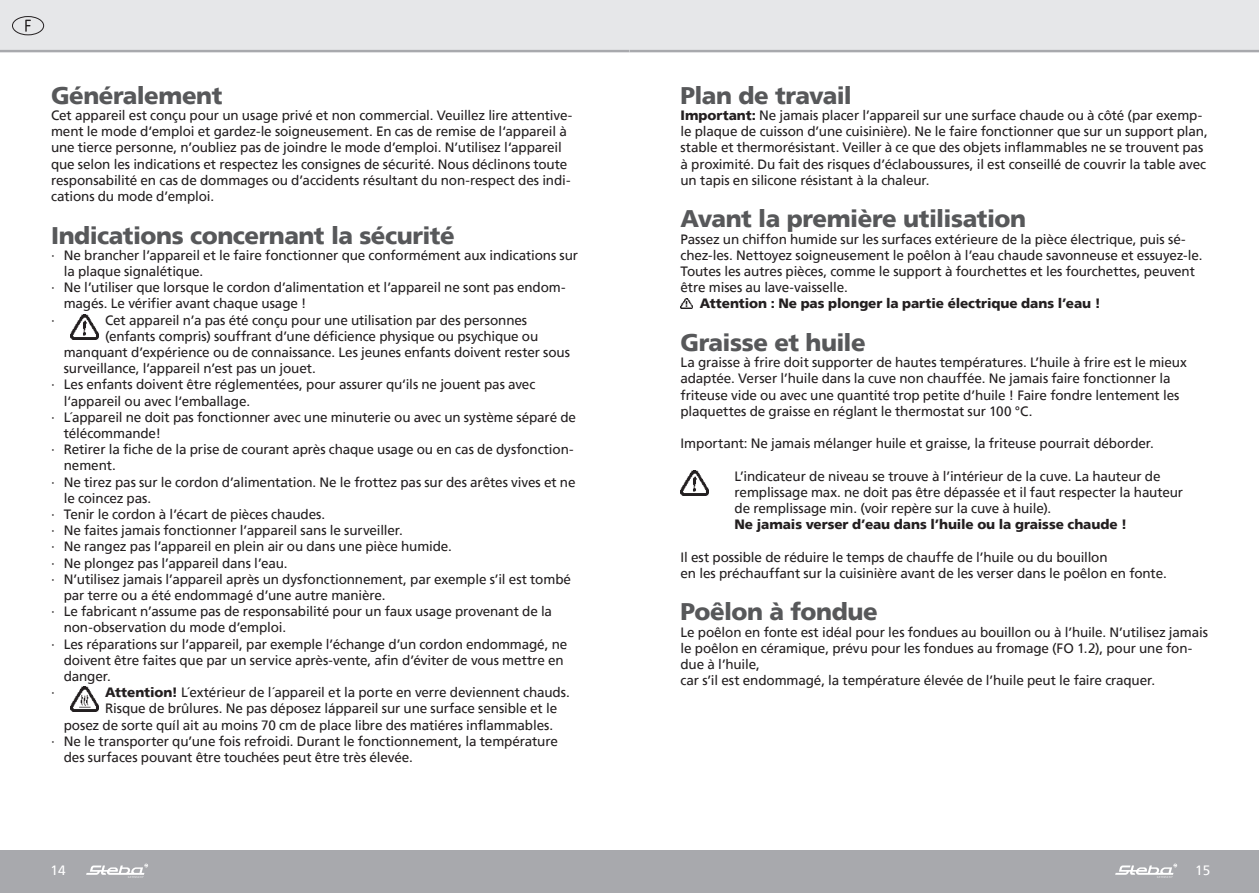
<style>
.page{position:relative;width:1259px;height:893px;background:#fff}
.page>*{position:absolute;margin:0;border:0;box-sizing:border-box;transform-origin:0 0}
.t1{font:900 24px "Frutiger";letter-spacing:-.02em;color:#57585a}
.t2{font:13.5px/16.2px "Frutiger";letter-spacing:-.01em;color:#231f20}
.t3{font:900 13.5px "Frutiger";letter-spacing:-.005em;color:#231f20}
.t4{font:13.5px "Frutiger";color:#fff}
.s1{font-weight:900}
</style>
<div class="page">
<div style="left:0;top:0;width:629px;height:51px;background:#e6e7e9"></div>
<div style="left:0;top:850px;width:629px;height:43px;background:#a8a9ad"></div>
<svg style="left:86px;top:864px;width:62px;height:14px"></svg>
<hr style="left:0;top:50px;width:629px;height:2px;background:#a8a9ad">
<div style="left:629px;top:0;width:630px;height:51px;background:#e6e7e9"></div>
<div style="left:629px;top:850px;width:630px;height:43px;background:#a8a9ad"></div>
<svg style="left:1115px;top:864px;width:62px;height:14px"></svg>
<hr style="left:629px;top:50px;width:630px;height:2px;background:#a8a9ad">
<div style="left:12px;top:16px;width:32px;height:19px;border:1px solid #231f20;border-radius:50%"></div>
<svg style="left:25px;top:20px;width:6px;height:12px"></svg>
<img style="left:71px;top:314px;width:27px;height:25px">
<img style="left:71px;top:687px;width:27px;height:25px">
<svg style="left:680px;top:298px;width:12px;height:11px"></svg>
<img style="left:680px;top:470px;width:28px;height:25px">
<h1 class="t1" style="left:51px;top:85px;width:173px">Généralement</h1>
<p class="t2" style="left:51px;top:108px;width:523px">Cet appareil est conçu pour un usage privé et non commercial. Veuillez lire attentive&shy;ment le mode d‘emploi et gardez-le soigneusement. En cas de remise de l‘appareil à une tierce personne, n’oubliez pas de joindre le mode d’emploi. N’utilisez l‘appareil que selon les indications et respectez les consignes de sécurité. Nous déclinons toute responsabilité en cas de dommages ou d’accidents résultant du non-respect des indi&shy;cations du mode d’emploi.</p>
<h1 class="t1" style="left:51px;top:225px;width:405px">Indications concernant la sécurité</h1>
<p class="t2" style="left:51px;top:247px;width:528px">∙ Ne brancher l’appareil et le faire fonctionner que conformément aux indications sur</p>
<p class="t2" style="left:64px;top:264px;width:141px">la plaque signalétique.</p>
<p class="t2" style="left:51px;top:279px;width:516px">∙ Ne l’utiliser que lorsque le cordon d’alimentation et l’appareil ne sont pas endom-</p>
<p class="t2" style="left:64px;top:297px;width:244px">magés. Le vérifier avant chaque usage !</p>
<p class="t2" style="left:51px;top:312px;width:5px">∙</p>
<p class="t2" style="left:105px;top:313px;width:424px">Cet appareil n’a pas été conçu pour une utilisation par des personnes</p>
<p class="t2" style="left:105px;top:329px;width:435px">(enfants compris) souffrant d’une déficience physique ou psychique ou</p>
<p class="t2" style="left:64px;top:345px;width:508px">manquant d’expérience ou de connaissance. Les jeunes enfants doivent rester sous</p>
<p class="t2" style="left:64px;top:361px;width:254px">surveillance, l’appareil n’est pas un jouet.</p>
<p class="t2" style="left:51px;top:376px;width:486px">∙ Les enfants doivent être réglementées, pour assurer qu‘ils ne jouent pas avec</p>
<p class="t2" style="left:64px;top:394px;width:188px">l‘appareil ou avec l‘emballage.</p>
<p class="t2" style="left:51px;top:409px;width:526px">∙ L´appareil ne doit pas fonctionner avec une minuterie ou avec un système séparé de</p>
<p class="t2" style="left:64px;top:426px;width:99px">télécommande!</p>
<p class="t2" style="left:51px;top:441px;width:524px">∙ Retirer la fiche de la prise de courant après chaque usage ou en cas de dysfonction-</p>
<p class="t2" style="left:64px;top:459px;width:54px">nement.</p>
<p class="t2" style="left:51px;top:474px;width:526px">∙ Ne tirez pas sur le cordon d’alimentation. Ne le frottez pas sur des arêtes vives et ne</p>
<p class="t2" style="left:64px;top:491px;width:89px">le coincez pas.</p>
<p class="t2" style="left:51px;top:506px;width:276px">∙ Tenir le cordon à l’écart de pièces chaudes.</p>
<p class="t2" style="left:51px;top:522px;width:353px">∙ Ne faites jamais fonctionner l’appareil sans le surveiller.</p>
<p class="t2" style="left:51px;top:538px;width:402px">∙ Ne rangez pas l’appareil en plein air ou dans une pièce humide.</p>
<p class="t2" style="left:51px;top:555px;width:238px">∙ Ne plongez pas l’appareil dans l’eau.</p>
<p class="t2" style="left:51px;top:571px;width:521px">∙ N’utilisez jamais l’appareil après un dysfonctionnement, par exemple s’il est tombé</p>
<p class="t2" style="left:64px;top:588px;width:323px">par terre ou a été endommagé d’une autre manière.</p>
<p class="t2" style="left:51px;top:603px;width:502px">∙ Le fabricant n’assume pas de responsabilité pour un faux usage provenant de la</p>
<p class="t2" style="left:64px;top:621px;width:224px">non-observation du mode d’emploi.</p>
<p class="t2" style="left:51px;top:636px;width:518px">∙ Les réparations sur l’appareil, par exemple l’échange d’un cordon endommagé, ne</p>
<p class="t2" style="left:64px;top:653px;width:501px">doivent être faites que par un service après-vente, afin d’éviter de vous mettre en</p>
<p class="t2" style="left:64px;top:669px;width:49px">danger.</p>
<p class="t2" style="left:51px;top:684px;width:5px">∙</p>
<p class="t2" style="left:105px;top:685px;width:466px"><span class="s1">Attention!</span> L´extérieur de l´appareil et la porte en verre deviennent chauds.</p>
<p class="t2" style="left:105px;top:702px;width:454px">Risque de brûlures. Ne pas déposez láppareil sur une surface sensible et le</p>
<p class="t2" style="left:64px;top:718px;width:491px">posez de sorte quíl ait au moins 70 cm de place libre des matiéres inflammables.</p>
<p class="t2" style="left:51px;top:733px;width:508px">∙ Ne le transporter qu’une fois refroidi. Durant le fonctionnement, la température</p>
<p class="t2" style="left:64px;top:750px;width:350px">des surfaces pouvant être touchées peut être très élevée.</p>
<h1 class="t1" style="left:680px;top:85px;width:173px">Plan de travail</h1>
<p class="t2" style="left:680px;top:108px;width:529px"><span class="s1">Important:</span> Ne jamais placer l’appareil sur une surface chaude ou à côté (par exemp&shy;le plaque de cuisson d’une cuisinière). Ne le faire fonctionner que sur un support plan, stable et thermorésistant. Veiller à ce que des objets inflammables ne se trouvent pas à proximité. Du fait des risques d’éclaboussures, il est conseillé de couvrir la table avec un tapis en silicone résistant à la chaleur.</p>
<h1 class="t1" style="left:680px;top:209px;width:347px">Avant la première utilisation</h1>
<p class="t2" style="left:680px;top:232px;width:523px">Passez un chiffon humide sur les surfaces extérieure de la pièce électrique, puis sé&shy;chez-les. Nettoyez soigneusement le poêlon à l’eau chaude savonneuse et essuyez-le.<br>Toutes les autres pièces, comme le support à fourchettes et les fourchettes, peuvent être mises au lave-vaisselle.</p>
<p class="t3" style="left:699px;top:298px;width:402px">Attention : Ne pas plonger la partie électrique dans l’eau !</p>
<h1 class="t1" style="left:680px;top:333px;width:187px">Graisse et huile</h1>
<p class="t2" style="left:680px;top:355px;width:508px">La graisse à frire doit supporter de hautes températures. L’huile à frire est le mieux adaptée. Verser l’huile dans la cuve non chauffée. Ne jamais faire fonctionner la friteuse vide ou avec une quantité trop petite d’huile ! Faire fondre lentement les plaquettes de graisse en réglant le thermostat sur 100 °C.</p>
<p class="t2" style="left:680px;top:436px;width:475px">Important: Ne jamais mélanger huile et graisse, la friteuse pourrait déborder.</p>
<p class="t2" style="left:734px;top:469px;width:450px">L’indicateur de niveau se trouve à l’intérieur de la cuve. La hauteur de remplissage max. ne doit pas être dépassée et il faut respecter la hauteur de remplissage min. (voir repère sur la cuve à huile).</p>
<p class="t3" style="left:734px;top:519px;width:394px">Ne jamais verser d’eau dans l’huile ou la graisse chaude !</p>
<p class="t2" style="left:680px;top:550px;width:488px">Il est possible de réduire le temps de chauffe de l’huile ou du bouillon<br>en les préchauffant sur la cuisinière avant de les verser dans le poêlon en fonte.</p>
<h1 class="t1" style="left:680px;top:602px;width:199px">Poêlon à fondue</h1>
<p class="t2" style="left:680px;top:625px;width:529px">Le poêlon en fonte est idéal pour les fondues au bouillon ou à l’huile. N’utilisez jamais le poêlon en céramique, prévu pour les fondues au fromage (FO 1.2), pour une fon&shy;due à l’huile,<br>car s’il est endommagé, la température élevée de l’huile peut le faire craquer.</p>
<p class="t4" style="left:51px;top:864px;width:17px">14</p>
<p class="t4" style="left:1195px;top:864px;width:17px">15</p>
</div>
